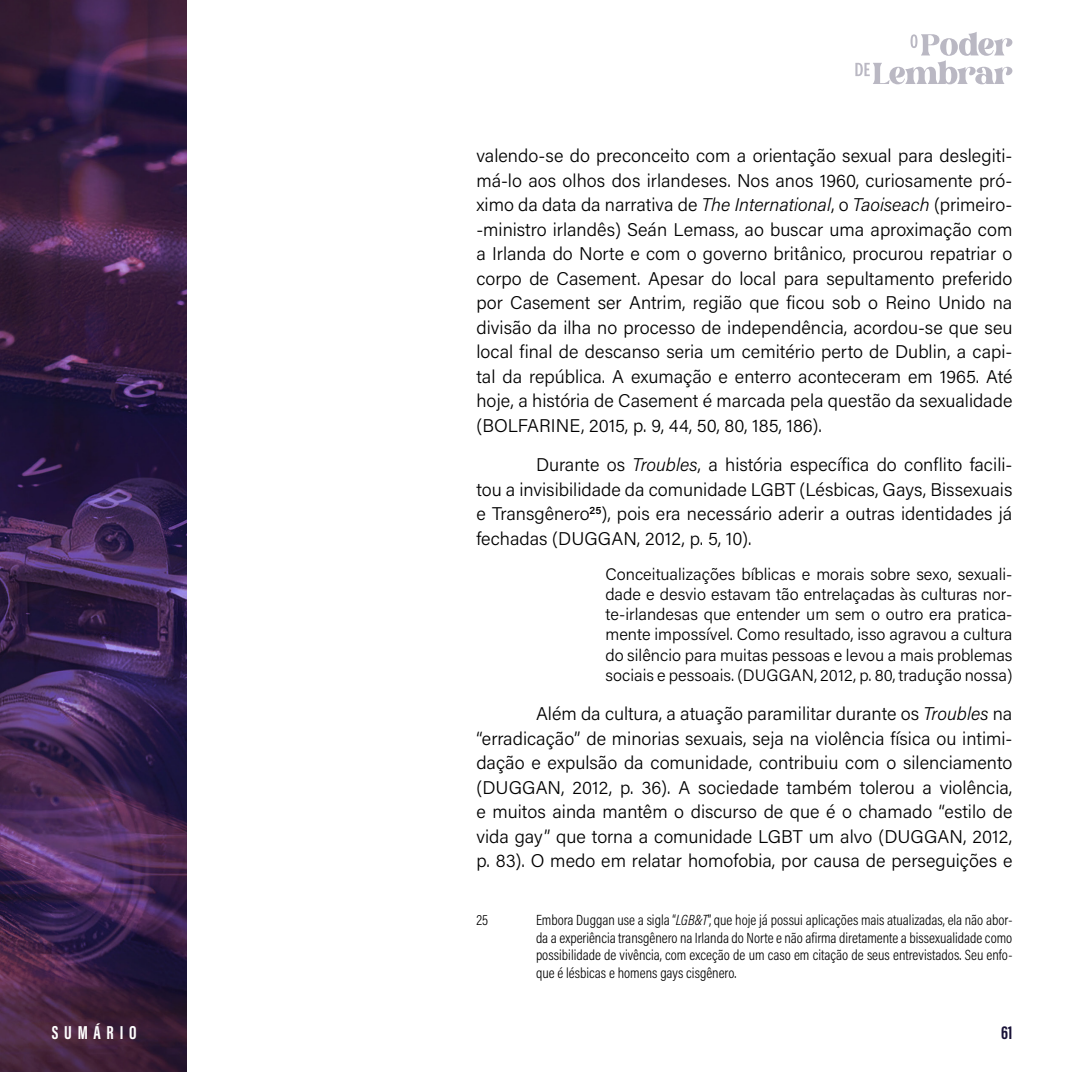
<style>
.page{position:relative;width:1072px;height:1072px;background:#fff}
.page>*{position:absolute;margin:0;border:0;box-sizing:border-box;transform-origin:0 0}
.t1{font:700 19.25px "Acumin Pro Extra Cond";letter-spacing:.3em;color:#fff}
.t2{font:700 19.25px "Acumin Pro Extra Cond";color:#181137}
.t3{font:300 18.38px/24.5px "Acumin Pro";color:#000;text-align:justify}
.t4{font:300 16.62px/20.1px "Acumin Pro";color:#000;text-align:justify}
.t5{font:300 14.88px/17.5px "Acumin Pro Cond";color:#000;text-align:justify}
.s1{font-style:italic}
</style>
<div class="page">
<img style="left:0;top:0;width:186px;height:1071px">
<svg style="left:855px;top:32px;width:157px;height:52px"></svg>
<p class="t3" style="left:476px;top:143px;width:537px">valendo-se do preconceito com a orientação sexual para deslegiti&shy;má-lo aos olhos dos irlandeses. Nos anos 1960, curiosamente pró&shy;ximo da data da narrativa de <span class="s1">The International</span>, o <span class="s1">Taoiseach</span> (primeiro--ministro irlandês) Seán Lemass, ao buscar uma aproximação com a Irlanda do Norte e com o governo britânico, procurou repatriar o corpo de Casement. Apesar do local para sepultamento preferido por Casement ser Antrim, região que ficou sob o Reino Unido na divisão da ilha no processo de independência, acordou-se que seu local final de descanso seria um cemitério perto de Dublin, a capi&shy;tal da república. A exumação e enterro aconteceram em 1965. Até hoje, a história de Casement é marcada pela questão da sexualidade (BOLFARINE, 2015, p. 9, 44, 50, 80, 185, 186).</p>
<p class="t3" style="left:476px;top:452px;width:537px;text-indent:60px">Durante os <span class="s1">Troubles</span>, a história específica do conflito facili&shy;tou a invisibilidade da comunidade LGBT (Lésbicas, Gays, Bissexuais e Transgênero<sup>25</sup>), pois era necessário aderir a outras identidades já fechadas (DUGGAN, 2012, p. 5, 10).</p>
<p class="t4" style="left:605px;top:563px;width:408px">Conceitualizações bíblicas e morais sobre sexo, sexuali&shy;dade e desvio estavam tão entrelaçadas às culturas nor&shy;te-irlandesas que entender um sem o outro era pratica&shy;mente impossível. Como resultado, isso agravou a cultura do silêncio para muitas pessoas e levou a mais problemas sociais e pessoais. (DUGGAN, 2012, p. 80, tradução nossa)</p>
<p class="t3" style="left:476px;top:700px;width:537px;text-indent:60px">Além da cultura, a atuação paramilitar durante os <span class="s1">Troubles</span> na “erradicação” de minorias sexuais, seja na violência física ou intimi&shy;dação e expulsão da comunidade, contribuiu com o silenciamento (DUGGAN, 2012, p. 36). A sociedade também tolerou a violência, e muitos ainda mantêm o discurso de que é o chamado “estilo de vida gay” que torna a comunidade LGBT um alvo (DUGGAN, 2012, p. 83). O medo em relatar homofobia, por causa de perseguições e</p>
<p class="t5" style="left:476px;top:911px;width:13px">25</p>
<p class="t5" style="left:536px;top:911px;width:478px">Embora Duggan use a sigla “<span class="s1">LGB&amp;T</span>”, que hoje já possui aplicações mais atualizadas, ela não abor&shy;da a experiência transgênero na Irlanda do Norte e não afirma diretamente a bissexualidade como possibilidade de vivência, com exceção de um caso em citação de seus entrevistados. Seu enfo&shy;que é lésbicas e homens gays cisgênero.</p>
<p class="t1" style="left:52px;top:1020px;width:86px">SUMÁRIO</p>
<p class="t2" style="left:1001px;top:1020px;width:13px">61</p>
</div>
